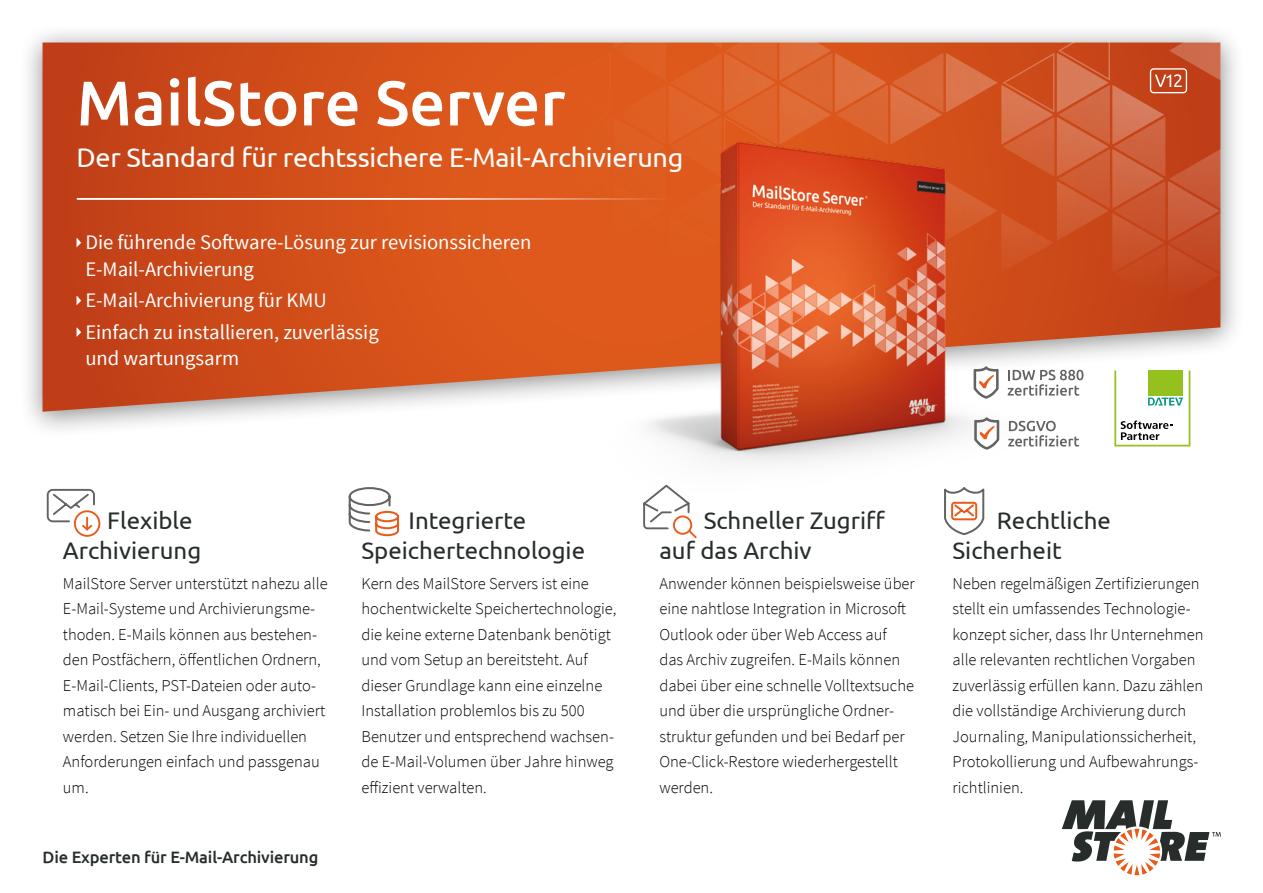
<style>
.page{position:relative;width:1263px;height:893px;background:#fff}
.page>*{position:absolute;margin:0;border:0;box-sizing:border-box;transform-origin:0 0}
.t1{font:500 63px "Ubuntu";color:#fff}
.t2{font:27px "Ubuntu";letter-spacing:-.01em;color:#fff}
.t3{font:24px/30px "Ubuntu";color:#262d2a}
.t4{font:20.7px/26.2px "Source Sans Pro";color:#fff}
.t5{font:300 16.5px/25.5px "Source Sans Pro";color:#000}
.t6{font:500 16.5px "Ubuntu";letter-spacing:-.01em;color:#262d2a}
</style>
<div class="page">
<div style="left:19px;top:23px;width:1226px;height:416px;background:#000;opacity:.45"></div>
<svg style="left:43px;top:43px;width:1177px;height:369px;background:#ce5a2f"></svg>
<hr style="left:77px;top:198px;width:658px;height:2px;background:#fff">
<svg style="left:348px;top:487px;width:52px;height:50px"></svg>
<svg style="left:643px;top:510px;width:54px;height:29px"></svg>
<div style="left:74px;top:510px;width:26px;height:27px;border:2px solid #e85b1b;border-radius:50%"></div>
<svg style="left:46px;top:488px;width:50px;height:44px"></svg>
<svg style="left:944px;top:510px;width:41px;height:26px"></svg>
<svg style="left:77px;top:238px;width:4px;height:9px"></svg>
<svg style="left:77px;top:296px;width:4px;height:9px"></svg>
<svg style="left:77px;top:328px;width:4px;height:9px"></svg>
<svg style="left:1062px;top:800px;width:159px;height:75px"></svg>
<svg style="left:392px;top:43px;width:829px;height:294px;background:#d35624"></svg>
<img style="left:537px;top:84px;width:504px;height:426px">
<svg style="left:1008px;top:370px;width:75px;height:26px"></svg>
<svg style="left:973px;top:366px;width:25px;height:33px"></svg>
<svg style="left:974px;top:417px;width:25px;height:33px"></svg>
<svg style="left:1008px;top:421px;width:71px;height:26px"></svg>
<div style="left:1105px;top:361px;width:95px;height:95px;background:#fff;border-radius:11px"></div>
<svg style="left:1114px;top:370px;width:76px;height:76px"></svg>
<h1 class="t1" style="left:77px;top:63px;width:490px">MailStore Server</h1>
<h2 class="t2" style="left:77px;top:141px;width:608px">Der Standard für rechtssichere E-Mail-Archivierung</h2>
<p class="t4" style="left:85px;top:230px;width:447px">Die führende Software-Lösung zur revisionssicheren<br>E-Mail-Archivierung</p>
<p class="t4" style="left:85px;top:285px;width:295px;line-height:31.7px">E-Mail-Archivierung für KMU<br>Einfach zu installieren, zuverlässig</p>
<p class="t4" style="left:85px;top:345px;width:155px">und wartungsarm</p>
<h3 class="t3" style="left:63px;top:505px;width:140px;text-indent:44px">Flexible<br>Archivierung</h3>
<p class="t5" style="left:63px;top:570px;width:266px">MailStore Server unterstützt nahezu alle E-Mail-Systeme und Archivierungsme&shy;thoden. E-Mails können aus bestehen&shy;den Postfächern, öffentlichen Ordnern, E-Mail-Clients, PST-Dateien oder auto&shy;matisch bei Ein- und Ausgang archiviert werden. Setzen Sie Ihre individuellen Anforderungen einfach und passgenau um.</p>
<p class="t6" style="left:43px;top:847px;width:277px">Die Experten für E-Mail-Archivierung</p>
<h3 class="t3" style="left:361px;top:505px;width:225px;text-align:center">Integrierte<br>Speichertechnologie</h3>
<p class="t5" style="left:361px;top:570px;width:257px">Kern des MailStore Servers ist eine hochentwickelte Speichertechnologie, die keine externe Datenbank benötigt und vom Setup an bereitsteht. Auf dieser Grundlage kann eine einzelne Installation problemlos bis zu 500<br>Benutzer und entsprechend wachsen&shy;de E-Mail-Volumen über Jahre hinweg effizient verwalten.</p>
<h3 class="t3" style="left:659px;top:505px;width:227px;text-indent:44px">Schneller Zugriff auf das Archiv</h3>
<p class="t5" style="left:659px;top:570px;width:257px">Anwender können beispielsweise über eine nahtlose Integration in Microsoft Outlook oder über Web Access auf<br>das Archiv zugreifen. E-Mails können dabei über eine schnelle Volltextsuche und über die ursprüngliche Ordner&shy;struktur gefunden und bei Bedarf per One-Click-Restore wiederhergestellt werden.</p>
<h3 class="t3" style="left:952px;top:505px;width:160px;text-indent:44px">Rechtliche<br>Sicherheit</h3>
<p class="t5" style="left:952px;top:570px;width:253px">Neben regelmäßigen Zertifizierungen stellt ein umfassendes Technologie&shy;konzept sicher, dass Ihr Unternehmen alle relevanten rechtlichen Vorgaben zuverlässig erfüllen kann. Dazu zählen die vollständige Archivierung durch Journaling, Manipulationssicherheit, Protokollierung und Aufbewahrungs&shy;richtlinien.</p>
</div>
